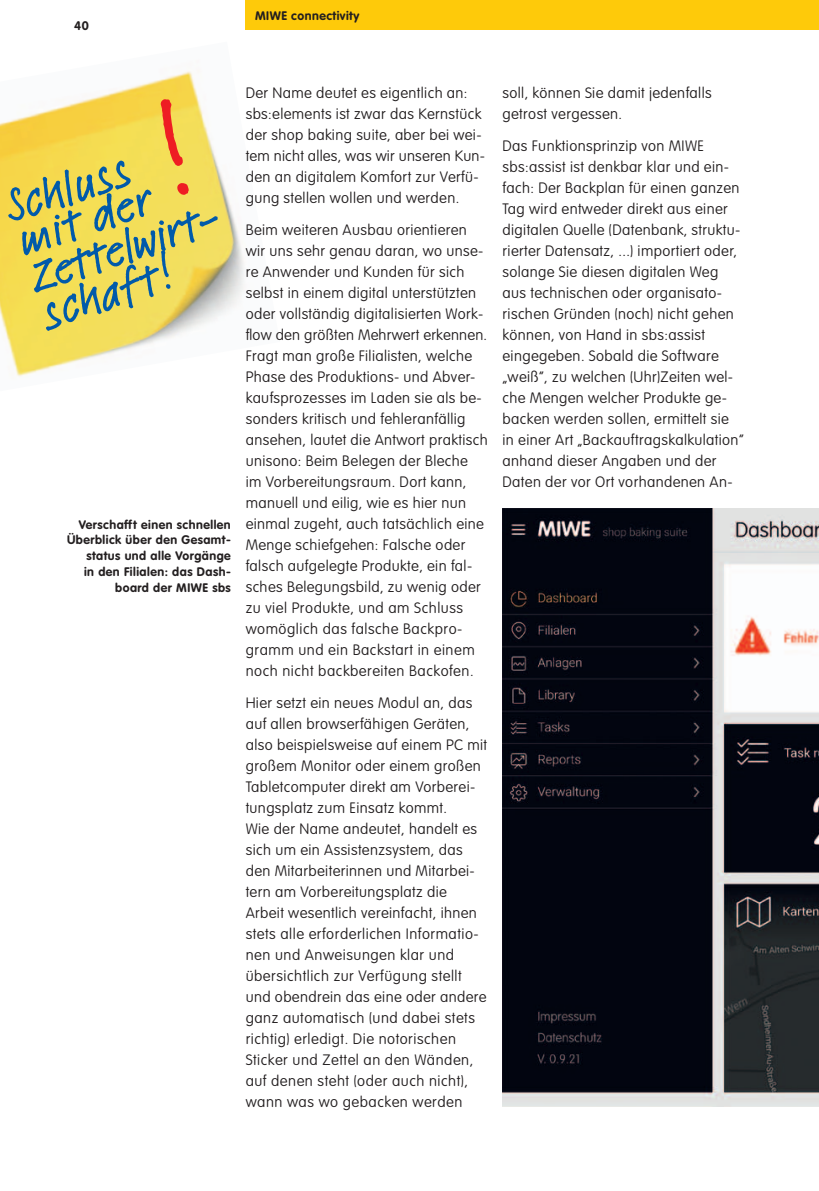
<style>
.page{position:relative;width:819px;height:1191px;background:#fff}
.page>*{position:absolute;margin:0;border:0;box-sizing:border-box;transform-origin:0 0}
.t1{font:500 49px/37.3px "Linotype Feltpen";color:#015aaa}
.body{font:100 14.88px/21px "VAG Rounded LTCYR";letter-spacing:.025em;color:#231f20}
.legende{font:700 12.25px/15.8px "VAG Rounded LTCYR";letter-spacing:.04em;color:#231f20;text-align:right}
.balkenhead{font:700 12.25px "VAG Rounded LTCYR";letter-spacing:.04em;color:#231f20}
.body-2{font:700 12.25px "VAG Rounded LTCYR";color:#231f20}
</style>
<div class="page">
<img style="left:0;top:70px;width:244px;height:307px">
<div style="left:246px;top:0;width:573px;height:30px;background:#feca0a"></div>
<img style="left:502px;top:508px;width:317px;height:599px">
<svg style="left:145px;top:97px;width:59px;height:99px;background:#f3dd59"></svg>
<p class="body-2" style="left:74px;top:18px;width:16px">40</p>
<p class="balkenhead" style="left:255px;top:8px;width:106px">MIWE connectivity</p>
<p class="t1" style="left:1px;top:188px;width:202px;rotate:-18deg">Schluss mit der<br>Zettelwirt&shy;schaft!</p>
<p class="legende" style="left:67px;top:516px;width:165px">Verschafft einen schnellen<br>Überblick über den Gesamt&shy;status und alle Vorgänge<br>in den Filialen: das Dash&shy;board der MIWE sbs</p>
<p class="body" style="left:246px;top:83px;width:241px">Der Name deutet es eigentlich an: sbs:elements ist zwar das Kernstück der shop baking suite, aber bei wei&shy;tem nicht alles, was wir unseren Kun&shy;den an digitalem Komfort zur Verfü&shy;gung stellen wollen und werden.</p>
<p class="body" style="left:246px;top:220px;width:243px">Beim weiteren Ausbau orientieren wir uns sehr genau daran, wo unse&shy;re Anwender und Kunden für sich selbst in einem digital unterstützten oder vollständig digitalisierten Work&shy;flow den größten Mehrwert erkennen.<br>Fragt man große Filialisten, welche Phase des Produktions- und Abver&shy;kaufsprozesses im Laden sie als be&shy;sonders kritisch und fehleranfällig ansehen, lautet die Antwort praktisch unisono: Beim Belegen der Bleche<br>im Vorbereitungsraum. Dort kann, manuell und eilig, wie es hier nun einmal zugeht, auch tatsächlich eine Menge schiefgehen: Falsche oder falsch aufgelegte Produkte, ein fal&shy;sches Belegungsbild, zu wenig oder zu viel Produkte, und am Schluss womöglich das falsche Backpro&shy;gramm und ein Backstart in einem noch nicht backbereiten Backofen.</p>
<p class="body" style="left:246px;top:692px;width:243px">Hier setzt ein neues Modul an, das auf allen browserfähigen Geräten, also beispielsweise auf einem PC mit großem Monitor oder einem großen Tabletcomputer direkt am Vorberei&shy;tungsplatz zum Einsatz kommt.<br>Wie der Name andeutet, handelt es sich um ein Assistenzsystem, das den Mitarbeiterinnen und Mitarbei&shy;tern am Vorbereitungsplatz die Arbeit wesentlich vereinfacht, ihnen stets alle erforderlichen Informatio&shy;nen und Anweisungen klar und übersichtlich zur Verfügung stellt und obendrein das eine oder andere ganz automatisch (und dabei stets richtig) erledigt. Die notorischen Sticker und Zettel an den Wänden, auf denen steht (oder auch nicht), wann was wo gebacken werden</p>
<p class="body" style="left:502px;top:83px;width:211px">soll, können Sie damit jedenfalls getrost vergessen.</p>
<p class="body" style="left:502px;top:136px;width:242px">Das Funktionsprinzip von MIWE sbs:assist ist denkbar klar und ein&shy;fach: Der Backplan für einen ganzen Tag wird entweder direkt aus einer digitalen Quelle (Datenbank, struktu&shy;rierter Datensatz, ...) importiert oder, solange Sie diesen digitalen Weg aus technischen oder organisato&shy;rischen Gründen (noch) nicht gehen können, von Hand in sbs:assist eingegeben. Sobald die Software „weiß“, zu welchen (Uhr)Zeiten wel&shy;che Mengen welcher Produkte ge&shy;backen werden sollen, ermittelt sie in einer Art „Backauftragskalkulation“ anhand dieser Angaben und der Daten der vor Ort vorhandenen An-</p>
</div>
